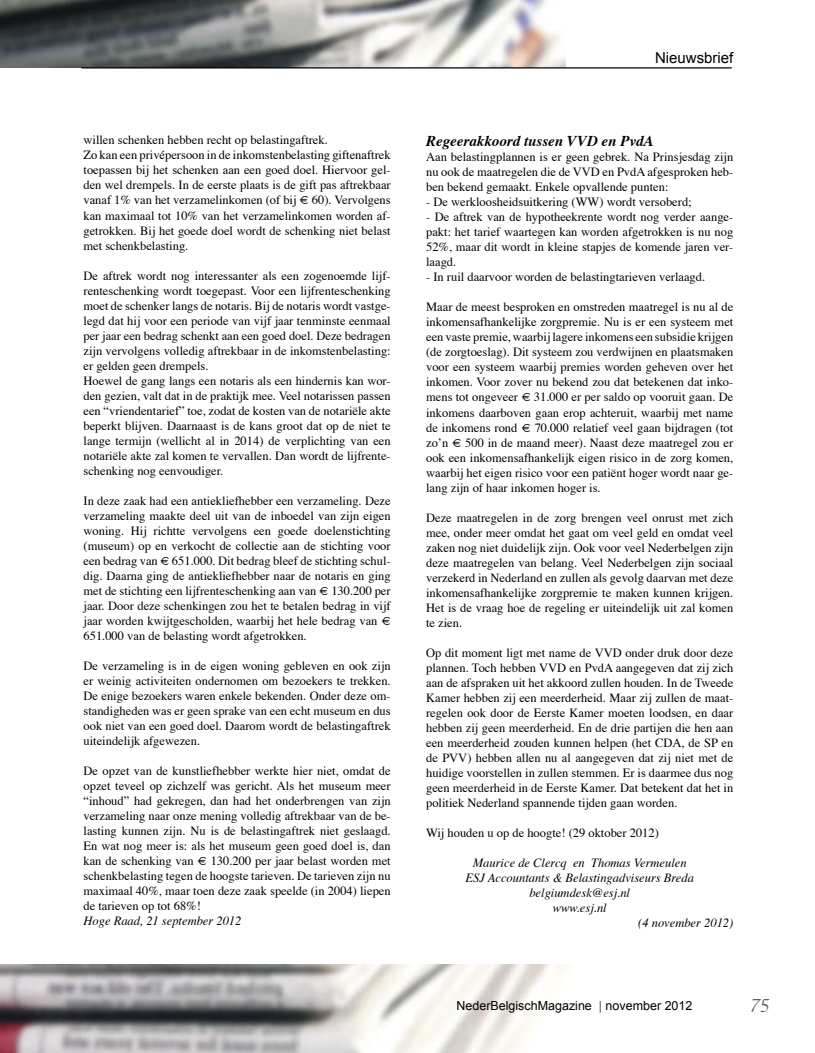
<style>
.page{position:relative;width:815px;height:1053px;background:#fff}
.page>*{position:absolute;margin:0;border:0;box-sizing:border-box;transform-origin:0 0}
.t1{font:20px "Apple Chancery";color:#5b5f5d}
.t2{font:italic 700 15px "Times";color:#000}
.t3{font:15px "Arial";color:#000}
.t4{font:12.5px/15px "Times";color:#000;text-align:justify}
.t5{font:italic 12.5px "Times";color:#000}
.t6{font:12.5px "Arial";color:#000}
.s1{color:#30526c}
</style>
<div class="page">
<img style="left:0;top:964px;width:570px;height:88px">
<img style="left:0;top:0;width:566px;height:67px">
<hr style="left:81px;top:67px;width:651px;height:1px;background:#000">
<p class="t4" style="left:84px;top:133px;width:246px">willen schenken hebben recht op belastingaftrek.</p>
<p class="t4" style="left:84px;top:148px;width:309px">Zo kan een privépersoon in de inkomstenbelasting giftenaftrek toepassen bij het schenken aan een goed doel. Hiervoor gel&shy;den wel drempels. In de eerste plaats is de gift pas aftrekbaar vanaf 1% van het verzamelinkomen (of bij € 60). Vervolgens kan maximaal tot 10% van het verzamelinkomen worden af&shy;getrokken. Bij het goede doel wordt de schenking niet belast met schenkbelasting.</p>
<p class="t4" style="left:84px;top:268px;width:309px">De aftrek wordt nog interessanter als een zogenoemde lijf&shy;renteschenking wordt toegepast. Voor een lijfrenteschenking moet de schenker langs de notaris. Bij de notaris wordt vastge&shy;legd dat hij voor een periode van vijf jaar tenminste eenmaal per jaar een bedrag schenkt aan een goed doel. Deze bedragen zijn vervolgens volledig aftrekbaar in de inkomstenbelasting: er gelden geen drempels.</p>
<p class="t4" style="left:84px;top:373px;width:309px">Hoewel de gang langs een notaris als een hindernis kan wor&shy;den gezien, valt dat in de praktijk mee. Veel notarissen passen een “vriendentarief” toe, zodat de kosten van de notariële akte beperkt blijven. Daarnaast is de kans groot dat op de niet te lange termijn (wellicht al in 2014) de verplichting van een notariële akte zal komen te vervallen. Dan wordt de lijfrente&shy;schenking nog eenvoudiger.</p>
<p class="t4" style="left:84px;top:493px;width:309px">In deze zaak had een antiekliefhebber een verzameling. Deze verzameling maakte deel uit van de inboedel van zijn eigen woning. Hij richtte vervolgens een goede doelenstichting (museum) op en verkocht de collectie aan de stichting voor een bedrag van € 651.000. Dit bedrag bleef de stichting schul&shy;dig. Daarna ging de antiekliefhebber naar de notaris en ging met de stichting een lijfrenteschenking aan van € 130.200 per jaar. Door deze schenkingen zou het te betalen bedrag in vijf jaar worden kwijtgescholden, waarbij het hele bedrag van € 651.000 van de belasting wordt afgetrokken.</p>
<p class="t4" style="left:84px;top:658px;width:309px">De verzameling is in de eigen woning gebleven en ook zijn er weinig activiteiten ondernomen om bezoekers te trekken.<br>De enige bezoekers waren enkele bekenden. Onder deze om&shy;standigheden was er geen sprake van een echt museum en dus ook niet van een goed doel. Daarom wordt de belastingaftrek uiteindelijk afgewezen.</p>
<p class="t4" style="left:84px;top:763px;width:309px">De opzet van de kunstliefhebber werkte hier niet, omdat de opzet teveel op zichzelf was gericht. Als het museum meer “inhoud” had gekregen, dan had het onderbrengen van zijn verzameling naar onze mening volledig aftrekbaar van de be&shy;lasting kunnen zijn. Nu is de belastingaftrek niet geslaagd.<br>En wat nog meer is: als het museum geen goed doel is, dan kan de schenking van € 130.200 per jaar belast worden met schenkbelasting tegen de hoogste tarieven. De tarieven zijn nu maximaal 40%, maar toen deze zaak speelde (in 2004) liepen de tarieven op tot 68%!</p>
<p class="t5" style="left:84px;top:912px;width:159px">Hoge Raad, 21 september 2012</p>
<p class="t3" style="left:655px;top:49px;width:80px">Nieuwsbrief</p>
<p class="t2" style="left:426px;top:131px;width:229px">Regeerakkoord tussen VVD en PvdA</p>
<p class="t4" style="left:426px;top:150px;width:309px">Aan belastingplannen is er geen gebrek. Na Prinsjesdag zijn nu ook de maatregelen die de VVD en PvdA afgesproken heb&shy;ben bekend gemaakt. Enkele opvallende punten:</p>
<p class="t4" style="left:426px;top:195px;width:267px">- De werkloosheidsuitkering (WW) wordt versoberd;</p>
<p class="t4" style="left:426px;top:210px;width:309px">- De aftrek van de hypotheekrente wordt nog verder aange&shy;pakt: het tarief waartegen kan worden afgetrokken is nu nog 52%, maar dit wordt in kleine stapjes de komende jaren ver&shy;laagd.</p>
<p class="t4" style="left:426px;top:270px;width:281px">- In ruil daarvoor worden de belastingtarieven verlaagd.</p>
<p class="t4" style="left:426px;top:300px;width:309px">Maar de meest besproken en omstreden maatregel is nu al de inkomensafhankelijke zorgpremie. Nu is er een systeem met een vaste premie, waarbij lagere inkomens een subsidie krijgen (de zorgtoeslag). Dit systeem zou verdwijnen en plaatsmaken voor een systeem waarbij premies worden geheven over het inkomen. Voor zover nu bekend zou dat betekenen dat inko&shy;mens tot ongeveer € 31.000 er per saldo op vooruit gaan. De inkomens daarboven gaan erop achteruit, waarbij met name de inkomens rond € 70.000 relatief veel gaan bijdragen (tot zoʼn € 500 in de maand meer). Naast deze maatregel zou er ook een inkomensafhankelijk eigen risico in de zorg komen, waarbij het eigen risico voor een patiënt hoger wordt naar ge&shy;lang zijn of haar inkomen hoger is.</p>
<p class="t4" style="left:426px;top:510px;width:309px">Deze maatregelen in de zorg brengen veel onrust met zich mee, onder meer omdat het gaat om veel geld en omdat veel zaken nog niet duidelijk zijn. Ook voor veel Nederbelgen zijn deze maatregelen van belang. Veel Nederbelgen zijn sociaal verzekerd in Nederland en zullen als gevolg daarvan met deze inkomensafhankelijke zorgpremie te maken kunnen krijgen.<br>Het is de vraag hoe de regeling er uiteindelijk uit zal komen te zien.</p>
<p class="t4" style="left:426px;top:645px;width:309px">Op dit moment ligt met name de VVD onder druk door deze plannen. Toch hebben VVD en PvdA aangegeven dat zij zich aan de afspraken uit het akkoord zullen houden. In de Tweede Kamer hebben zij een meerderheid. Maar zij zullen de maat&shy;regelen ook door de Eerste Kamer moeten loodsen, en daar hebben zij geen meerderheid. En de drie partijen die hen aan een meerderheid zouden kunnen helpen (het CDA, de SP en de PVV) hebben allen nu al aangegeven dat zij niet met de huidige voorstellen in zullen stemmen. Er is daarmee dus nog geen meerderheid in de Eerste Kamer. Dat betekent dat het in politiek Nederland spannende tijden gaan worden.</p>
<p class="t4" style="left:426px;top:825px;width:234px">Wij houden u op de hoogte! (29 oktober 2012)</p>
<p class="t5" style="left:473px;top:854px;width:215px">Maurice de Clercq en Thomas Vermeulen</p>
<p class="t5" style="left:466px;top:869px;width:230px">ESJ Accountants &amp; Belastingadviseurs Breda</p>
<p class="t5" style="left:529px;top:884px;width:102px">belgiumdesk@esj.nl</p>
<p class="t5" style="left:553px;top:899px;width:55px">www.esj.nl</p>
<p class="t5" style="left:638px;top:914px;width:97px">(4 november 2012)</p>
<p class="t6" style="left:456px;top:998px;width:238px">NederBelgischMagazine <span class="s1">|</span> november 2012</p>
<p class="t1" style="left:750px;top:986px;width:21px">75</p>
</div>
